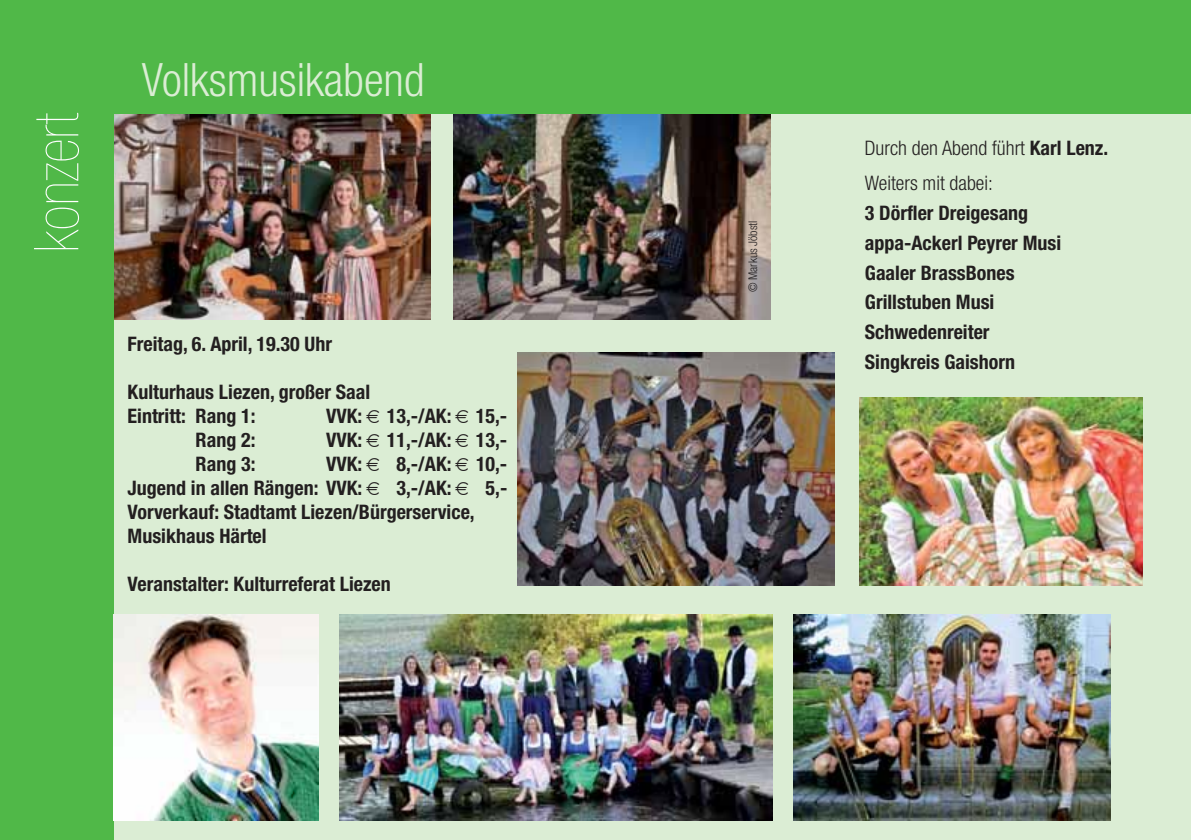
<style>
.page{position:relative;width:1191px;height:840px;background:#fff}
.page>*{position:absolute;margin:0;border:0;box-sizing:border-box;transform-origin:0 0}
.t1{font:900 condensed 62px "Helvetica Neue";color:#fff}
.t2{font:300 condensed 46px "Helvetica Neue";color:#dbedd4}
.t3{font:700 condensed 20px/29.6px "Helvetica Neue";color:#231f20}
.t4{font:300 condensed 20px/35.4px "Helvetica Neue";color:#231f20}
.t5{font:300 condensed 12px "Helvetica Neue";color:#231f20}
.s1{font-weight:700}
</style>
<div class="page">
<div style="left:0;top:0;width:1191px;height:839px;background:#dbedd4"></div>
<img style="left:113px;top:113px;width:317px;height:206px">
<img style="left:454px;top:113px;width:316px;height:206px">
<div style="left:0;top:0;width:1191px;height:113px;background:#50b848"></div>
<div style="left:0;top:0;width:113px;height:839px;background:#50b848"></div>
<img style="left:517px;top:352px;width:317px;height:232px">
<img style="left:859px;top:397px;width:283px;height:187px">
<img style="left:113px;top:614px;width:206px;height:205px">
<img style="left:339px;top:614px;width:433px;height:205px">
<img style="left:794px;top:614px;width:316px;height:205px">
<h1 class="t1" style="left:34px;top:252px;width:141px;rotate:-90deg">konzert</h1>
<h2 class="t2" style="left:142px;top:63px;width:284px">Volksmusikabend</h2>
<p class="t3" style="left:128px;top:331px;width:206px">Freitag, 6. April, 19.30 Uhr</p>
<p class="t3" style="left:128px;top:381px;width:244px;line-height:24px">Kulturhaus Liezen, großer Saal<br>Eintritt: Rang 1:</p>
<p class="t3" style="left:326px;top:403px;width:183px">VVK: 13,-/AK: 15,-</p>
<p class="t3" style="left:196px;top:427px;width:61px">Rang 2:</p>
<p class="t3" style="left:326px;top:427px;width:183px">VVK: 11,-/AK: 13,-</p>
<p class="t3" style="left:196px;top:451px;width:61px">Rang 3:</p>
<p class="t3" style="left:326px;top:451px;width:38px">VVK:</p>
<p class="t3" style="left:396px;top:451px;width:112px">8,-/AK: 10,-</p>
<p class="t3" style="left:128px;top:475px;width:236px">Jugend in allen Rängen: VVK:</p>
<p class="t3" style="left:396px;top:475px;width:57px">3,-/AK:</p>
<p class="t3" style="left:485px;top:475px;width:23px">5,-</p>
<p class="t3" style="left:128px;top:501px;width:349px;line-height:24px">Vorverkauf: Stadtamt Liezen/Bürgerservice,<br>Musikhaus Härtel</p>
<p class="t3" style="left:128px;top:571px;width:265px">Veranstalter: Kulturreferat Liezen</p>
<p class="t5" style="left:748px;top:292px;width:73px;rotate:-90deg">© Markus Jöbstl</p>
<p class="t4" style="left:865px;top:132px;width:245px">Durch den Abend führt <span class="s1">Karl Lenz.<br></span>Weiters mit dabei:</p>
<p class="t3" style="left:865px;top:200px;width:198px">3 Dörfler Dreigesang appa-Ackerl Peyrer Musi<br>Gaaler BrassBones<br>Grillstuben Musi<br>Schwedenreiter<br>Singkreis Gaishorn</p>
</div>
